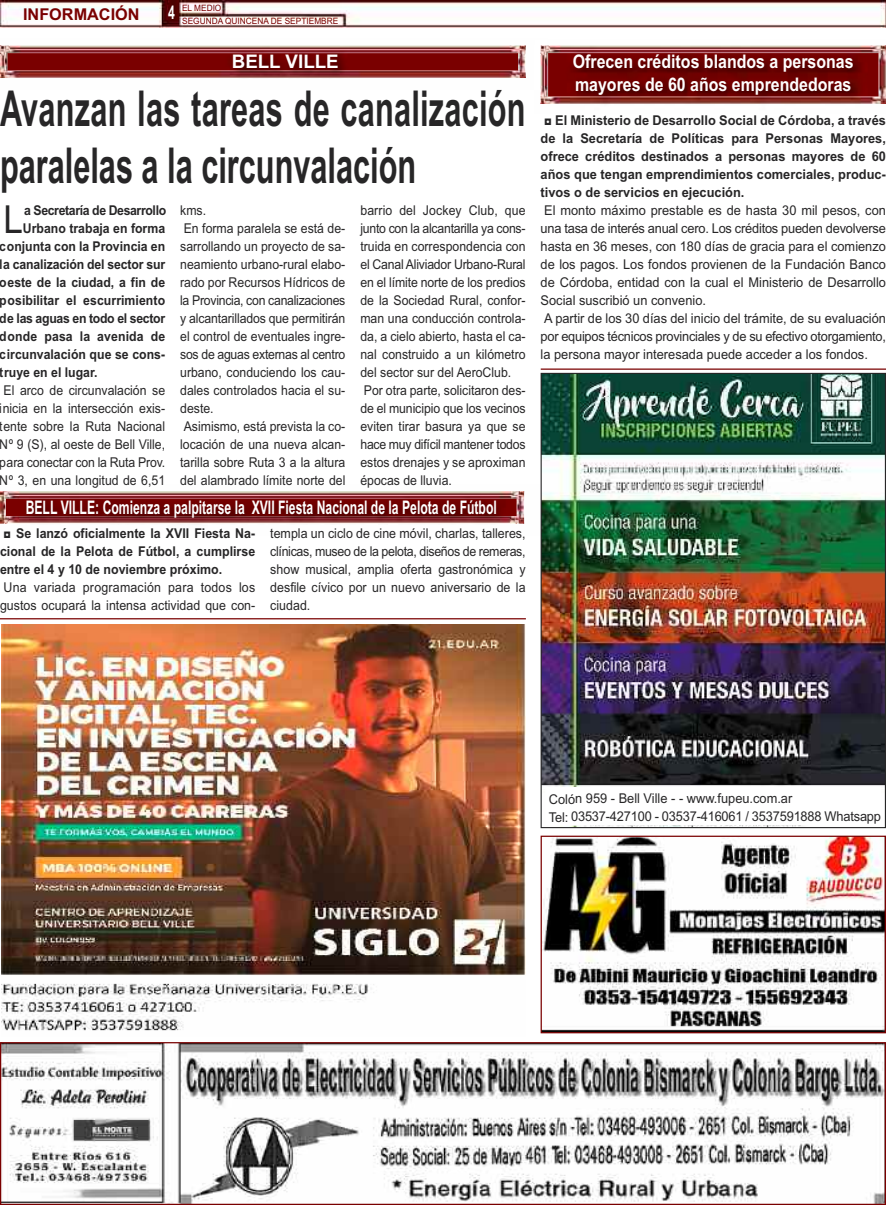
<style>
.page{position:relative;width:886px;height:1205px;background:#fff}
.page>*{position:absolute;margin:0;border:0;box-sizing:border-box;transform-origin:0 0}
.t1{font:700 49.5px/57px "Arial";letter-spacing:.005em;color:#272627;scale:.62 1}
.t2{font:38.62px "Arial";color:#272627;scale:.91 1}
.t3{font:700 18.75px "Arial";color:#fff;scale:.65 1}
.t4{font:700 18.75px/22.5px "Arial";color:#fff;scale:.85 1}
.t5{font:700 18.75px "Arial";color:#fff}
.t6{font:700 16.25px "Arial";color:#7a0000}
.t7{font:13.5px/18px "Arial";color:#272627;scale:.91 1}
.t8{font:13.5px/18px "Arial";color:#272627;scale:.95 1}
.t9{font:13.5px/18px "Arial";color:#272627;scale:.92 1}
.t10{font:700 13.5px/18px "Arial";color:#272627;text-align:justify;scale:.95 1}
.t11{font:700 13.5px "Arial";color:#272627;scale:.91 1}
.t12{font:700 13.5px/18px "Arial";color:#272627;text-align:justify;scale:.92 1}
.t13{font:700 13.5px "Arial";letter-spacing:-.025em;color:#272627;scale:.91 1}
.t14{font:700 13.5px "Arial";letter-spacing:-.03em;color:#272627;scale:.91 1}
.t15{font:8.75px/13.6px "Arial";color:#7a0000;scale:.95 1}
</style>
<div class="page">
<img style="left:0;top:0;width:886px;height:27px">
<img style="left:0;top:45px;width:526px;height:33px">
<img style="left:0;top:46px;width:525px;height:32px">
<img style="left:0;top:491px;width:525px;height:33px">
<img style="left:0;top:491px;width:524px;height:32px">
<svg style="left:540px;top:45px;width:346px;height:1px"></svg>
<img style="left:540px;top:46px;width:346px;height:58px">
<img style="left:2px;top:1044px;width:882px;height:159px">
<div style="left:0;top:1042px;width:886px;height:163px;border:1px solid #7a0000"></div>
<img style="left:542px;top:837px;width:342px;height:194px">
<div style="left:540px;top:835px;width:346px;height:198px;border:1px solid #7a0000"></div>
<img style="left:2px;top:625px;width:523px;height:406px">
<img style="left:542px;top:375px;width:342px;height:411px">
<div style="left:540px;top:373px;width:346px;height:455px;border:1px solid #272627"></div>
<svg style="left:556px;top:786px;width:245px;height:40px"></svg>
<hr style="left:0;top:618px;width:526px;height:1px;background:#7a0000">
<hr style="left:541px;top:368px;width:345px;height:2px;background:#7a0000">
<p class="t6" style="left:23px;top:5px;width:118px">inForMACión</p>
<p class="t15" style="left:182px;top:1px;width:166px">EL MEDIO<br>SEGUNDA QUINCENA DE SEPTIEMBRE</p>
<h3 class="t3" style="left:168px;top:1px;width:12px">4</h3>
<h3 class="t5" style="left:232px;top:51px;width:108px">BELL ViLLE</h3>
<h1 class="t1" style="left:0;top:80px;width:849px">Avanzan las tareas de canalización paralelas a la circunvalación</h1>
<h2 class="t2" style="left:4px;top:197px;width:23px">L</h2>
<p class="t14" style="left:24px;top:202px;width:158px">a Secretaría de Desarrollo</p>
<p class="t11" style="left:23px;top:220px;width:158px">Urbano trabaja en forma</p>
<p class="t11" style="left:0;top:238px;width:183px">conjunta con la Provincia en</p>
<p class="t11" style="left:0;top:256px;width:183px">la canalización del sector sur</p>
<p class="t11" style="left:0;top:274px;width:183px">oeste de la ciudad, a fin de</p>
<p class="t11" style="left:0;top:292px;width:183px">posibilitar el escurrimiento</p>
<p class="t13" style="left:0;top:310px;width:183px">de las aguas en todo el sector</p>
<p class="t11" style="left:0;top:328px;width:183px">donde pasa la avenida de</p>
<p class="t11" style="left:0;top:346px;width:183px">circunvalación que se cons-</p>
<p class="t11" style="left:0;top:364px;width:109px">truye en el lugar.</p>
<p class="t7" style="left:0;top:381px;width:183px;text-align:justify">El arco de circunvalación se inicia en la intersección exis&shy;tente sobre la Ruta Nacional Nº 9 (S), al oeste de Bell Ville, para conectar con la Ruta Prov.<br>Nº 3, en una longitud de 6,51</p>
<p class="t7" style="left:180px;top:201px;width:183px">kms.<br>En forma paralela se está de&shy;sarrollando un proyecto de sa&shy;neamiento urbano-rural elabo&shy;rado por Recursos Hídricos de la Provincia, con canalizaciones y alcantarillados que permitirán el control de eventuales ingre&shy;sos de aguas externas al centro urbano, conduciendo los cau&shy;dales controlados hacia el su&shy;deste.<br>Asimismo, está prevista la co&shy;locación de una nueva alcan&shy;tarilla sobre Ruta 3 a la altura del alambrado límite norte del</p>
<p class="t7" style="left:360px;top:201px;width:183px">barrio del Jockey Club, que junto con la alcantarilla ya cons&shy;truida en correspondencia con el Canal Aliviador Urbano-Rural en el límite norte de los predios de la Sociedad Rural, confor&shy;man una conducción controla&shy;da, a cielo abierto, hasta el ca&shy;nal construido a un kilómetro del sector sur del AeroClub.<br>Por otra parte, solicitaron des&shy;de el municipio que los vecinos eviten tirar basura ya que se hace muy difícil mantener todos estos drenajes y se aproximan épocas de lluvia.</p>
<h3 class="t3" style="left:26px;top:496px;width:726px">BELL ViLLE: Comienza a palpitarse la XVii Fiesta nacional de la Pelota de Fútbol</h3>
<p class="t12" style="left:0;top:524px;width:279px">◘ Se lanzó oficialmente la XVii Fiesta na&shy;cional de la Pelota de Fútbol, a cumplirse entre el 4 y 10 de noviembre próximo.</p>
<p class="t9" style="left:0;top:578px;width:279px">Una variada programación para todos los gustos ocupará la intensa actividad que con-</p>
<p class="t9" style="left:270px;top:524px;width:279px;text-align:justify">templa un ciclo de cine móvil, charlas, talleres, clínicas, museo de la pelota, diseños de remeras, show musical, amplia oferta gastronómica y desfile cívico por un nuevo aniversario de la ciudad.</p>
<h3 class="t4" style="left:573px;top:51px;width:332px">ofrecen créditos blandos a personas mayores de 60 años emprendedoras</h3>
<p class="t10" style="left:540px;top:111px;width:365px">◘ El Ministerio de Desarrollo Social de Córdoba, a través de la Secretaría de Políticas para Personas Mayores, ofrece créditos destinados a personas mayores de 60 años que tengan emprendimientos comerciales, produc&shy;tivos o de servicios en ejecución.</p>
<p class="t8" style="left:540px;top:201px;width:365px">El monto máximo prestable es de hasta 30 mil pesos, con una tasa de interés anual cero. Los créditos pueden devolverse hasta en 36 meses, con 180 días de gracia para el comienzo de los pagos. Los fondos provienen de la Fundación Banco de Córdoba, entidad con la cual el Ministerio de Desarrollo Social suscribió un convenio.<br>A partir de los 30 días del inicio del trámite, de su evaluación por equipos técnicos provinciales y de su efectivo otorgamiento, la persona mayor interesada puede acceder a los fondos.</p>
<p class="t8" style="left:549px;top:790px;width:351px">Colón 959 - Bell Ville - - www.fupeu.com.ar<br>Tel: 03537-427100 - 03537-416061 / 3537591888 Whatsapp</p>
</div>
